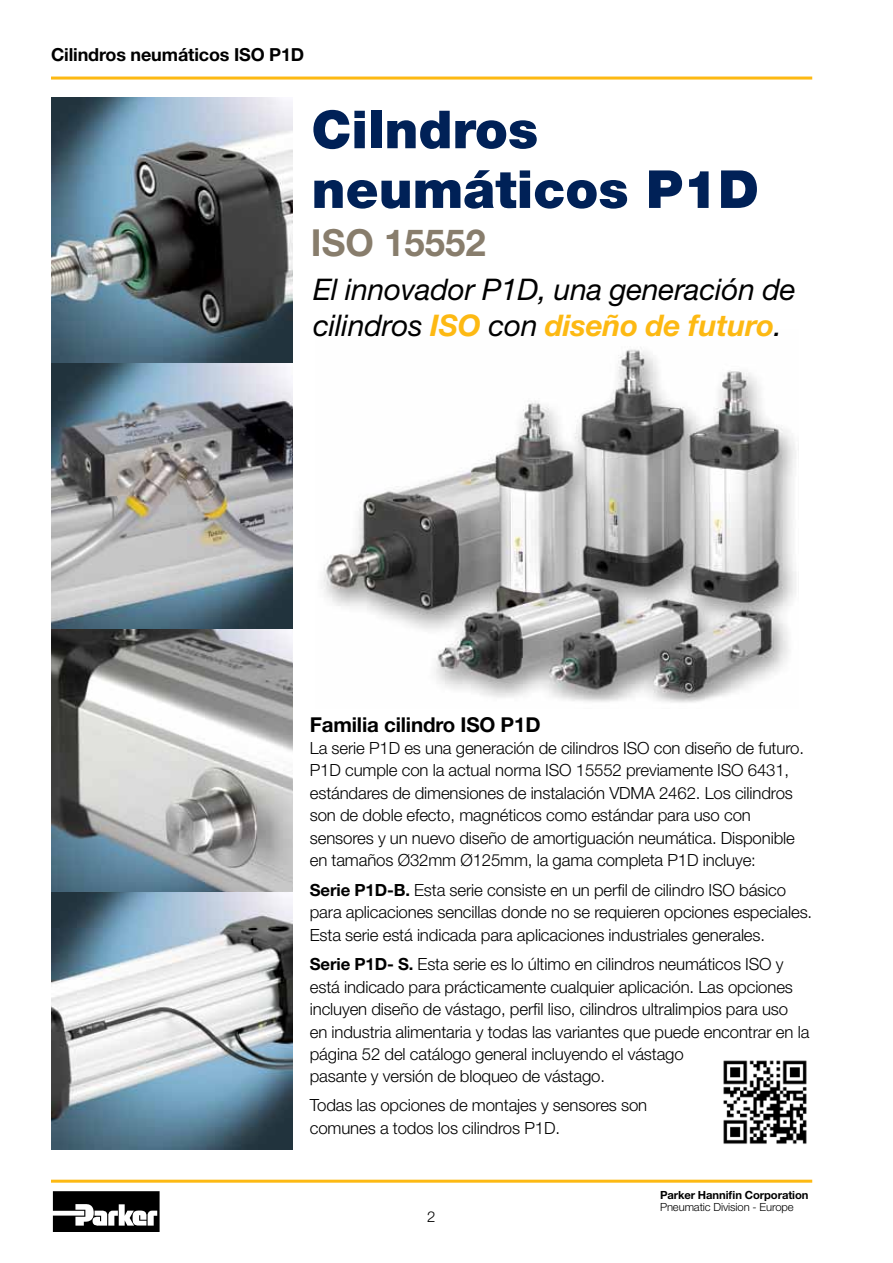
<style>
.page{position:relative;width:893px;height:1263px;background:#fff}
.page>*{position:absolute;margin:0;border:0;box-sizing:border-box;transform-origin:0 0}
.t1{font:900 52.5px/59.7px "Helvetica Neue LT Std";color:#002157}
.t2{font:700 37.35px "Helvetica Neue LT Std";color:#887d6c}
.t3{font:italic 29.85px/35.8px "Helvetica Neue LT Std";letter-spacing:-.01em;color:#000}
.t4{font:700 20.55px "Helvetica Neue LT Std";letter-spacing:-.01em;color:#000}
.t5{font:700 18px "Helvetica Neue LT Std";letter-spacing:-.01em;color:#000}
.t6{font:300 16.8px/22.4px "Helvetica Neue LT Std";letter-spacing:-.01em;color:#000}
.t7{font:300 15px "Helvetica Neue LT Std";color:#000}
.t8{font:700 11.25px "Helvetica Neue LT Std";letter-spacing:-.01em;color:#000}
.t9{font:300 11.25px "Helvetica Neue LT Std";letter-spacing:-.01em;color:#000}
.s1{font-weight:700;color:#fdb913}
.s2{font-weight:700}
</style>
<div class="page">
<hr style="left:51px;top:1180px;width:761px;height:3px;background:#fdb913">
<svg style="left:53px;top:1191px;width:106px;height:40px"></svg>
<hr style="left:51px;top:77px;width:761px;height:3px;background:#fdb913">
<img style="left:323px;top:347px;width:473px;height:356px">
<img style="left:51px;top:891px;width:241px;height:259px">
<img style="left:51px;top:628px;width:241px;height:263px">
<img style="left:51px;top:362px;width:241px;height:266px">
<img style="left:51px;top:98px;width:241px;height:264px">
<img style="left:723px;top:1060px;width:84px;height:84px">
<p class="t5" style="left:51px;top:43px;width:255px">Cilindros neumáticos ISO P1D</p>
<h1 class="t1" style="left:312px;top:99px;width:449px">Cilndros neumáticos P1D</h1>
<h2 class="t2" style="left:311px;top:219px;width:176px">ISO 15552</h2>
<h3 class="t3" style="left:313px;top:271px;width:484px">El innovador P1D, una generación de cilindros <span class="s1">ISO</span> con <span class="s1">diseño de futuro</span>.</h3>
<p class="t4" style="left:310px;top:712px;width:232px">Familia cilindro ISO P1D</p>
<p class="t6" style="left:310px;top:737px;width:496px">La serie P1D es una generación de cilindros ISO con diseño de futuro.<br>P1D cumple con la actual norma ISO 15552 previamente ISO 6431, estándares de dimensiones de instalación VDMA 2462. Los cilindros son de doble efecto, magnéticos como estándar para uso con sensores y un nuevo diseño de amortiguación neumática. Disponible en tamaños Ø32mm Ø125mm, la gama completa P1D incluye:</p>
<p class="t6" style="left:310px;top:878px;width:504px"><span class="s2">Serie P1D-B.</span> Esta serie consiste en un perfil de cilindro ISO básico para aplicaciones sencillas donde no se requieren opciones especiales.<br>Esta serie está indicada para aplicaciones industriales generales.</p>
<p class="t6" style="left:310px;top:953px;width:501px"><span class="s2">Serie P1D- S.</span> Esta serie es lo último en cilindros neumáticos ISO y está indicado para prácticamente cualquier aplicación. Las opciones incluyen diseño de vástago, perfil liso, cilindros ultralimpios para uso en industria alimentaria y todas las variantes que puede encontrar en la página 52 del catálogo general incluyendo el vástago<br>pasante y versión de bloqueo de vástago.</p>
<p class="t6" style="left:310px;top:1094px;width:339px">Todas las opciones de montajes y sensores son comunes a todos los cilindros P1D.</p>
<p class="t7" style="left:427px;top:1207px;width:10px">2</p>
<p class="t8" style="left:660px;top:1188px;width:150px">Parker Hannifin Corporation</p>
<p class="t9" style="left:660px;top:1200px;width:135px">Pneumatic Division - Europe</p>
</div>
